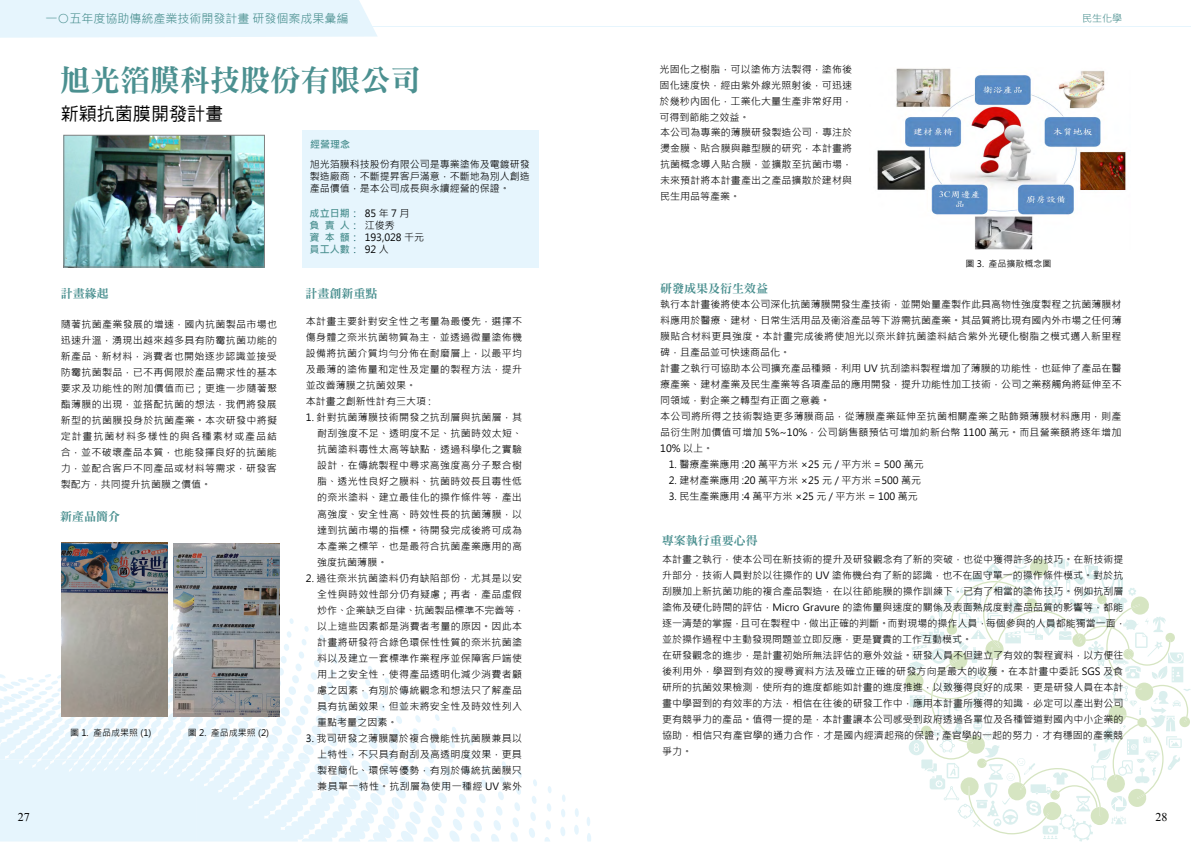
<style>
.page{position:relative;width:1191px;height:842px;background:#fff}
.page>*{position:absolute;margin:0;border:0;box-sizing:border-box;transform-origin:0 0}
.t1{font:30px "DFN Ming XB HK BF";color:#4b9090}
.t2{font:18px "DF Hei Md HK BF";color:#000}
.t3{font:12px "DFN Ming XB HK BF";color:#4b9090}
.t4{font:12px "Microsoft Jheng Hei";color:#4b9090}
.t5{font:11.9px "Times New Roman";color:#000}
.t6{font:10px/16px "Microsoft Jheng Hei";letter-spacing:.005em;color:#000;text-align:justify}
.t7{font:10px/16px "Microsoft Jheng Hei";letter-spacing:.025em;color:#000}
.t8{font:10px/16px "Microsoft Jheng Hei";letter-spacing:.03em;color:#000}
.t9{font:10px "Microsoft Jheng Hei";color:#4b9090}
.t10{font:700 10px "Microsoft Jheng Hei";color:#4b9090}
.t11{font:9px "Microsoft Jheng Hei";color:#000}
.s1{font-weight:700;color:#4b9090}
.s2{color:#005056}
</style>
<div class="page">
<svg style="left:0;top:595px;width:591px;height:246px"></svg>
<svg style="left:0;top:677px;width:490px;height:164px;fill:#e6f5fd"></svg>
<svg style="left:905px;top:558px;width:286px;height:283px"></svg>
<div style="left:0;top:0;width:377px;height:38px;background:#e6f5fd"></div>
<hr style="left:372px;top:26px;width:819px;height:1px;background:#e6f5fd">
<div style="left:302px;top:130px;width:236px;height:137px;background:#e6f5fd"></div>
<img style="left:66px;top:137px;width:197px;height:128px">
<div style="left:64px;top:135px;width:201px;height:132px;border:1px solid #828282"></div>
<img style="left:877px;top:68px;width:249px;height:181px">
<img style="left:62px;top:542px;width:105px;height:174px">
<img style="left:174px;top:544px;width:105px;height:172px">
<p class="t4" style="left:45px;top:12px;width:305px">一○五年度協助傳統產業技術開發計畫 研發個案成果彙編</p>
<p class="t9" style="left:1082px;top:12px;width:41px">民生化學</p>
<h1 class="t1" style="left:60px;top:64px;width:362px">旭光箔膜科技股份有限公司</h1>
<h2 class="t2" style="left:61px;top:105px;width:163px">新穎抗菌膜開發計畫</h2>
<p class="t10" style="left:310px;top:138px;width:41px">經營理念</p>
<p class="t6" style="left:310px;top:158px;width:222px;line-height:12px">旭光箔膜科技股份有限公司是專業塗佈及電鍍研發製造廠商，不斷提昇客戶滿意，不斷地為別人創造產品價值，是本公司成長與永續經營的保證。</p>
<p class="t6" style="left:310px;top:207px;width:116px;line-height:12px;text-align:left"><span class="s1">成立日期</span><span class="s2">：</span> 85 年 7 月<br><span class="s1">負 責 人</span><span class="s2">：</span> 江俊秀<br><span class="s1">資 本 額</span><span class="s2">：</span> 193,028 千元<span class="s1">員工人數</span><span class="s2">：</span> 92 人</p>
<p class="t3" style="left:61px;top:288px;width:49px">計畫緣起</p>
<p class="t3" style="left:305px;top:287px;width:73px">計畫創新重點</p>
<p class="t6" style="left:61px;top:316px;width:218px">隨著抗菌產業發展的增速，國內抗菌製品市場也迅速升溫，湧現出越來越多具有防霉抗菌功能的新產品、新材料，消費者也開始逐步認識並接受防霉抗菌製品，已不再侷限於產品需求性的基本要求及功能性的附加價值而已；更進一步隨著聚酯薄膜的出現，並搭配抗菌的想法，我們將發展新型的抗菌膜投身於抗菌產業。本次研發中將擬定計畫抗菌材料多樣性的與各種素材或產品結合，並不破壞產品本質，也能發揮良好的抗菌能力，並配合客戶不同產品或材料等需求，研發客製配方，共同提升抗菌膜之價值。</p>
<p class="t8" style="left:306px;top:314px;width:218px">本計畫主要針對安全性之考量為最優先，選擇不傷身體之奈米抗菌物質為主，並透過微量塗佈機設備將抗菌介質均勻分佈在耐磨層上，以最平均及最薄的塗佈量和定性及定量的製程方法，提升並改善薄膜之抗菌效果。<br>本計畫之創新性計有三大項 :</p>
<p class="t6" style="left:317px;top:410px;width:206px;text-indent:-11px">1. 針對抗菌薄膜技術開發之抗刮層與抗菌層，其耐刮強度不足、透明度不足、抗菌時效太短、抗菌塗料毒性太高等缺點，透過科學化之實驗設計，在傳統製程中尋求高強度高分子聚合樹脂、透光性良好之膜料、抗菌時效長且毒性低的奈米塗料、建立最佳化的操作條件等，產出高強度、安全性高、時效性長的抗菌薄膜，以達到抗菌市場的指標。待開發完成後將可成為本產業之標竿，也是最符合抗菌產業應用的高強度抗菌薄膜。</p>
<p class="t7" style="left:317px;top:570px;width:209px;text-indent:-11px">2. 過往奈米抗菌塗料仍有缺陷部份，尤其是以安全性與時效性部分仍有疑慮；再者，產品虛假炒作、企業缺乏自律、抗菌製品標準不完善等，以上這些因素都是消費者考量的原因。因此本計畫將研發符合綠色環保性性質的奈米抗菌塗料以及建立一套標準作業程序並保障客戶端使用上之安全性，使得產品透明化減少消費者顧慮之因素，有別於傳統觀念和想法只了解產品具有抗菌效果，但並未將安全性及時效性列入重點考量之因素。</p>
<p class="t6" style="left:317px;top:730px;width:206px;text-indent:-11px">3. 我司研發之薄膜屬於複合機能性抗菌膜兼具以上特性，不只具有耐刮及高透明度效果，更具製程簡化、環保等優勢，有別於傳統抗菌膜只兼具單一特性。抗刮層為使用一種經 UV 紫外</p>
<p class="t3" style="left:60px;top:510px;width:61px">新產品簡介</p>
<p class="t11" style="left:70px;top:727px;width:83px">圖 1. 產品成果照 (1)</p>
<p class="t11" style="left:188px;top:727px;width:83px">圖 2. 產品成果照 (2)</p>
<p class="t6" style="left:659px;top:62px;width:194px">光固化之樹脂，可以塗佈方法製得，塗佈後固化速度快，經由紫外線光照射後，可迅速於幾秒內固化，工業化大量生產非常好用，可得到節能之效益。</p>
<p class="t6" style="left:660px;top:125px;width:194px">本公司為專業的薄膜研發製造公司，專注於燙金膜、貼合膜與離型膜的研究，本計畫將抗菌概念導入貼合膜，並擴散至抗菌市場，未來預計將本計畫產出之產品擴散於建材與民生用品等產業。</p>
<p class="t3" style="left:660px;top:283px;width:109px">研發成果及衍生效益</p>
<p class="t11" style="left:965px;top:258px;width:88px">圖 3. 產品擴散概念圖</p>
<p class="t6" style="left:660px;top:296px;width:463px;text-align:left">執行本計畫後將使本公司深化抗菌薄膜開發生產技術，並開始量產製作此具高物性強度製程之抗菌薄膜材料應用於醫療、建材、日常生活用品及衛浴產品等下游需抗菌產業。其品質將比現有國內外市場之任何薄膜貼合材料更具強度。本計畫完成後將使旭光以奈米鋅抗菌塗料結合紫外光硬化樹脂之模式邁入新里程碑，且產品並可快速商品化。<br>計畫之執行可協助本公司擴充產品種類，利用 UV 抗刮塗料製程增加了薄膜的功能性，也延伸了產品在醫療產業、建材產業及民生產業等各項產品的應用開發，提升功能性加工技術，公司之業務觸角將延伸至不同領域，對企業之轉型有正面之意義。<br>本公司將所得之技術製造更多薄膜商品，從薄膜產業延伸至抗菌相關產業之貼飾類薄膜材料應用，則產品衍生附加價值可增加 5%~10%，公司銷售額預估可增加約新台幣 1100 萬元。而且營業額將逐年增加10% 以上。</p>
<p class="t6" style="left:668px;top:456px;width:256px">1. 醫療產業應用 :20 萬平方米 ×25 元 / 平方米 = 500 萬元</p>
<p class="t6" style="left:668px;top:472px;width:254px">2. 建材產業應用 :20 萬平方米 ×25 元 / 平方米 =500 萬元</p>
<p class="t6" style="left:668px;top:488px;width:251px">3. 民生產業應用 :4 萬平方米 ×25 元 / 平方米 = 100 萬元</p>
<p class="t3" style="left:661px;top:534px;width:97px">專案執行重要心得</p>
<p class="t6" style="left:662px;top:551px;width:465px;text-align:left">本計畫之執行，使本公司在新技術的提升及研發觀念有了新的突破，也從中獲得許多的技巧。在新技術提升部分，技術人員對於以往操作的 UV 塗佈機台有了新的認識，也不在固守單一的操作條件模式。對於抗刮膜加上新抗菌功能的複合產品製造，在以往節能膜的操作訓練下，已有了相當的塗佈技巧。例如抗刮層塗佈及硬化時間的評估，Micro Gravure 的塗佈量與速度的關係及表面熟成度對產品品質的影響等，都能逐一清楚的掌握，且可在製程中，做出正確的判斷。而對現場的操作人員，每個參與的人員都能獨當一面，並於操作過程中主動發現問題並立即反應，更是寶貴的工作互動模式。<br>在研發觀念的進步，是計畫初始所無法評估的意外效益。研發人員不但建立了有效的製程資料，以方便往後利用外，學習到有效的搜尋資料方法及確立正確的研發方向是最大的收獲。在本計畫中委託 SGS 及食研所的抗菌效果檢測，使所有的進度都能如計畫的進度推進，以致獲得良好的成果，更是研發人員在本計畫中學習到的有效率的方法，相信在往後的研發工作中，應用本計畫所獲得的知識，必定可以產出對公司更有競爭力的產品。值得一提的是，本計畫讓本公司感受到政府透過各單位及各種管道對國內中小企業的協助，相信只有產官學的通力合作，才是國內經濟起飛的保證 ; 產官學的一起的努力，才有穩固的產業競爭力。</p>
<p class="t5" style="left:18px;top:809px;width:13px">27</p>
<p class="t5" style="left:1155px;top:809px;width:13px">28</p>
</div>
